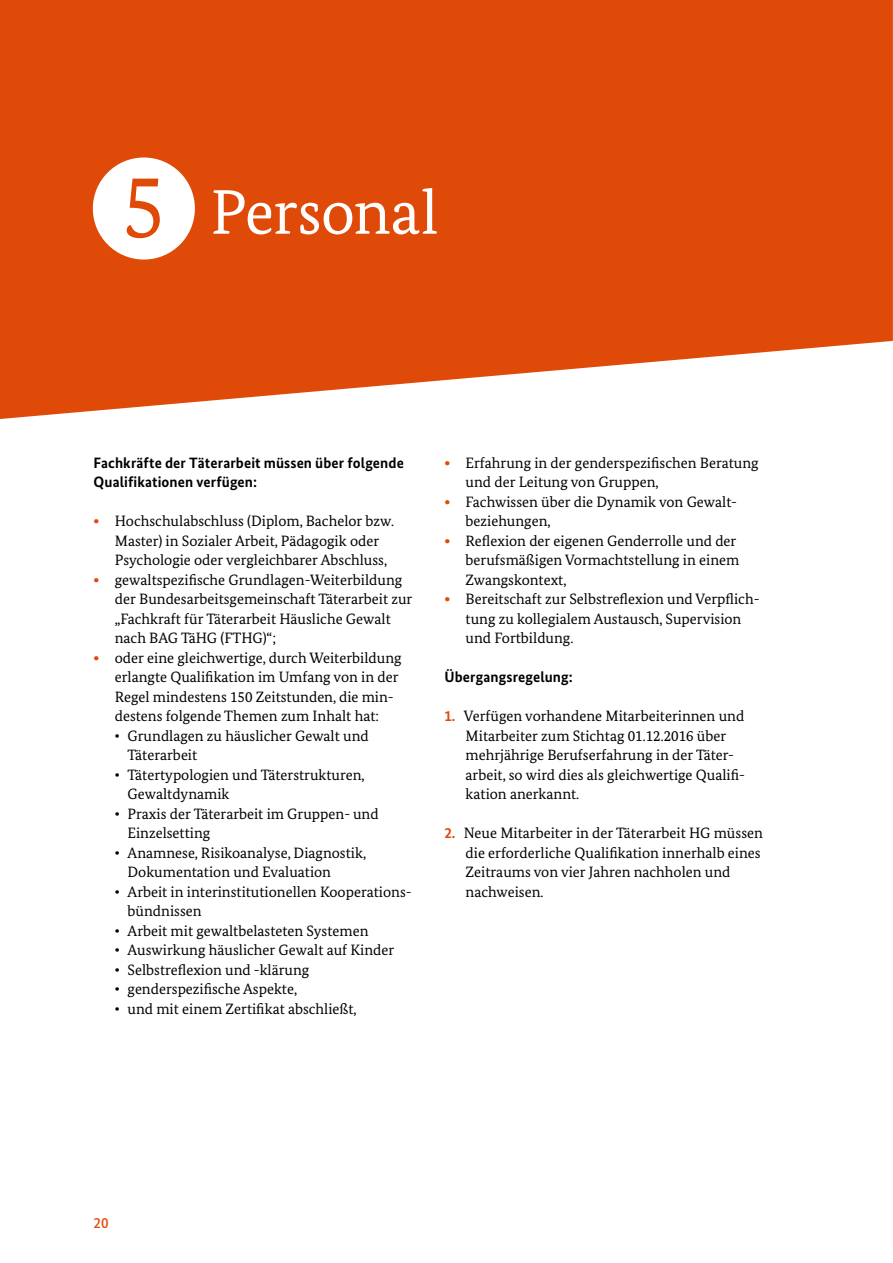
<style>
.page{position:relative;width:893px;height:1263px;background:#fff}
.page>*{position:absolute;margin:0;border:0;box-sizing:border-box;transform-origin:0 0}
.D-HL_D-01-H1_HL1_Serif_Regular_30pt{font:63px "Bundes Serif";letter-spacing:-.015em;color:#fff}
.t1{font:15px/19.5px "Bundes Serif";color:#000}
.E-Body_E-01-P_Fliesstext_Serif{font:700 15px/19.5px "Bundes Sans";letter-spacing:.01em;color:#000}
.t2{font:500 15px "Bundes Sans";color:#e04a09}
.s1{font-size:90px;color:#e04a09}
.s2{font-family:"Bundes Sans";font-weight:700;color:#e04a09}
.s3{font-weight:700}
</style>
<div class="page">
<svg style="left:0;top:0;width:893px;height:419px;background:#e25b20"></svg>
<div style="left:93px;top:157px;width:102px;height:103px;background:#fff;border-radius:50%"></div>
<h1 class="D-HL_D-01-H1_HL1_Serif_Regular_30pt" style="left:121px;top:174px;width:319px"><span class="s1">5</span> Personal</h1>
<p class="E-Body_E-01-P_Fliesstext_Serif" style="left:94px;top:453px;width:312px">Fachkräfte der Täterarbeit müssen über folgende<br>Qualifikationen verfügen:</p>
<p class="t1" style="left:115px;top:511px;width:281px;text-indent:-21px"><span class="s2">•</span> Hochschulabschluss (Diplom, Bachelor bzw.<br>Master) in Sozialer Arbeit, Pädagogik oder<br>Psychologie oder vergleichbarer Abschluss,</p>
<p class="t1" style="left:115px;top:570px;width:299px;text-indent:-21px"><span class="s2">•</span> gewaltspezifische Grundlagen-Weiterbildung der Bundesarbeitsgemeinschaft Täterarbeit zur „Fachkraft für Täterarbeit Häusliche Gewalt nach BAG TäHG (FTHG)“;</p>
<p class="t1" style="left:115px;top:648px;width:288px;text-indent:-21px"><span class="s2">•</span> oder eine gleichwertige, durch Weiterbildung erlangte Qualifikation im Umfang von in der Regel mindestens 150 Zeitstunden, die min&shy;destens folgende Themen zum Inhalt hat:</p>
<p class="t1" style="left:128px;top:726px;width:243px;text-indent:-13px"><span class="s3">∙</span> Grundlagen zu häuslicher Gewalt und<br>Täterarbeit</p>
<p class="t1" style="left:128px;top:765px;width:239px;text-indent:-13px"><span class="s3">∙</span> Tätertypologien und Täterstrukturen,<br>Gewaltdynamik</p>
<p class="t1" style="left:128px;top:804px;width:253px;text-indent:-13px"><span class="s3">∙</span> Praxis der Täterarbeit im Gruppen- und<br>Einzelsetting</p>
<p class="t1" style="left:128px;top:843px;width:240px;text-indent:-13px"><span class="s3">∙</span> Anamnese, Risikoanalyse, Diagnostik,<br>Dokumentation und Evaluation</p>
<p class="t1" style="left:128px;top:882px;width:286px;text-indent:-13px"><span class="s3">∙</span> Arbeit in interinstitutionellen Kooperations&shy;bündnissen</p>
<p class="t1" style="left:115px;top:921px;width:255px"><span class="s3">∙</span> Arbeit mit gewaltbelasteten Systemen</p>
<p class="t1" style="left:115px;top:940px;width:281px"><span class="s3">∙</span> Auswirkung häuslicher Gewalt auf Kinder</p>
<p class="t1" style="left:115px;top:960px;width:196px"><span class="s3">∙</span> Selbstreflexion und -klärung</p>
<p class="t1" style="left:115px;top:979px;width:184px"><span class="s3">∙</span> genderspezifische Aspekte,</p>
<p class="t1" style="left:115px;top:999px;width:243px"><span class="s3">∙</span> und mit einem Zertifikat abschließt,</p>
<p class="t1" style="left:466px;top:453px;width:295px;text-indent:-21px"><span class="s2">•</span> Erfahrung in der genderspezifischen Beratung und der Leitung von Gruppen,</p>
<p class="t1" style="left:466px;top:492px;width:271px;text-indent:-21px"><span class="s2">•</span> Fachwissen über die Dynamik von Gewalt&shy;beziehungen,</p>
<p class="t1" style="left:466px;top:531px;width:275px;text-indent:-21px"><span class="s2">•</span> Reflexion der eigenen Genderrolle und der berufsmäßigen Vormachtstellung in einem<br>Zwangskontext,</p>
<p class="t1" style="left:466px;top:589px;width:295px;text-indent:-21px"><span class="s2">•</span> Bereitschaft zur Selbstreflexion und Verpflich&shy;tung zu kollegialem Austausch, Supervision und Fortbildung.</p>
<p class="E-Body_E-01-P_Fliesstext_Serif" style="left:444px;top:667px;width:130px">Übergangsregelung:</p>
<p class="t1" style="left:466px;top:706px;width:280px;text-indent:-21px"><span class="s2">1.</span> Verfügen vorhandene Mitarbeiterinnen und Mitarbeiter zum Stichtag 01.12.2016 über mehrjährige Berufserfahrung in der Täter&shy;arbeit, so wird dies als gleichwertige Qualifi&shy;kation anerkannt.</p>
<p class="t1" style="left:466px;top:823px;width:299px;text-indent:-21px"><span class="s2">2.</span> Neue Mitarbeiter in der Täterarbeit HG müssen die erforderliche Qualifikation innerhalb eines Zeitraums von vier Jahren nachholen und nachweisen.</p>
<p class="t2" style="left:94px;top:1214px;width:16px">20</p>
</div>
